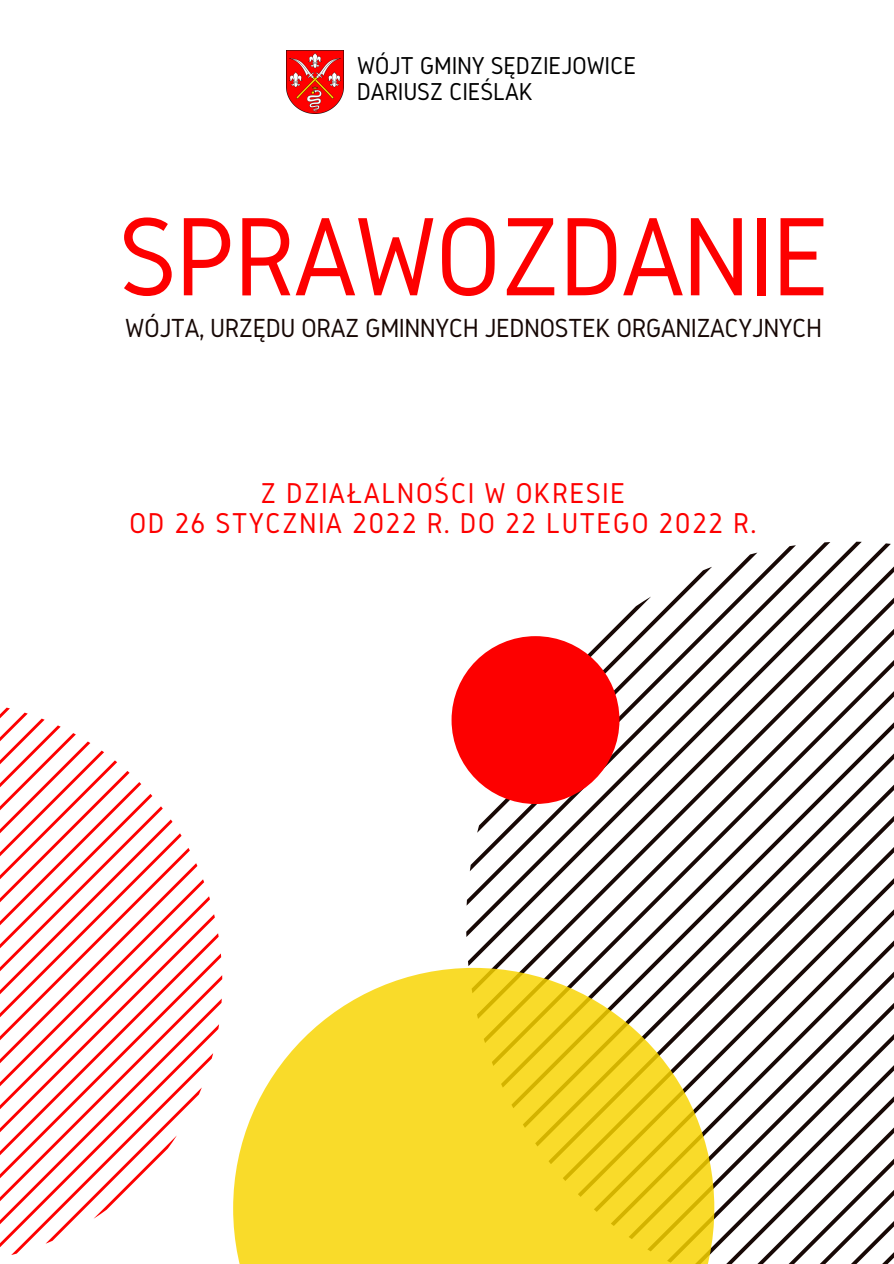
<style>
.page{position:relative;width:894px;height:1264px;background:#fff}
.page>*{position:absolute;margin:0;border:0;box-sizing:border-box;transform-origin:0 0}
.t1{font:115.8px "Gidole";letter-spacing:-.02em;color:#fd0000}
.t2{font:29.85px "Gidole";letter-spacing:.04em;color:#fd0000}
.t3{font:27.15px "Gidole";letter-spacing:-.02em;color:#170805}
.t4{font:25.35px "Gidole";letter-spacing:-.01em;color:#000}
</style>
<div class="page">
<svg style="left:501px;top:576px;width:389px;height:389px"></svg>
<svg style="left:511px;top:587px;width:379px;height:378px"></svg>
<svg style="left:522px;top:598px;width:371px;height:369px"></svg>
<svg style="left:535px;top:610px;width:358px;height:357px"></svg>
<svg style="left:548px;top:624px;width:345px;height:343px"></svg>
<svg style="left:562px;top:638px;width:331px;height:329px"></svg>
<svg style="left:577px;top:653px;width:316px;height:314px"></svg>
<svg style="left:593px;top:669px;width:300px;height:298px"></svg>
<svg style="left:610px;top:686px;width:283px;height:281px"></svg>
<svg style="left:628px;top:704px;width:265px;height:263px"></svg>
<svg style="left:647px;top:722px;width:246px;height:245px"></svg>
<svg style="left:667px;top:742px;width:226px;height:225px"></svg>
<svg style="left:687px;top:763px;width:206px;height:204px"></svg>
<svg style="left:709px;top:785px;width:184px;height:478px"></svg>
<svg style="left:732px;top:808px;width:161px;height:455px"></svg>
<svg style="left:756px;top:832px;width:137px;height:431px"></svg>
<svg style="left:782px;top:858px;width:111px;height:405px"></svg>
<svg style="left:0;top:707px;width:213px;height:547px"></svg>
<svg style="left:233px;top:967px;width:481px;height:296px;fill:#f9db2a"></svg>
<div style="left:451px;top:636px;width:168px;height:168px;background:#fd0000;border-radius:50%"></div>
<img style="left:286px;top:50px;width:57px;height:64px">
<p class="t4" style="left:357px;top:52px;width:281px">WÓJT GMINY SĘDZIEJOWICE</p>
<p class="t4" style="left:357px;top:77px;width:178px">DARIUSZ CIEŚLAK</p>
<p class="t1" style="left:118px;top:193px;width:713px">SPRAWOZDANIE</p>
<p class="t3" style="left:125px;top:313px;width:698px">WÓJTA, URZĘDU ORAZ GMINNYCH JEDNOSTEK ORGANIZACYJNYCH</p>
<p class="t2" style="left:260px;top:476px;width:366px">Z DZIAŁALNOŚCI W OKRESIE</p>
<p class="t2" style="left:129px;top:506px;width:628px">OD 26 STYCZNIA 2022 R. DO 22 LUTEGO 2022 R.</p>
</div>
